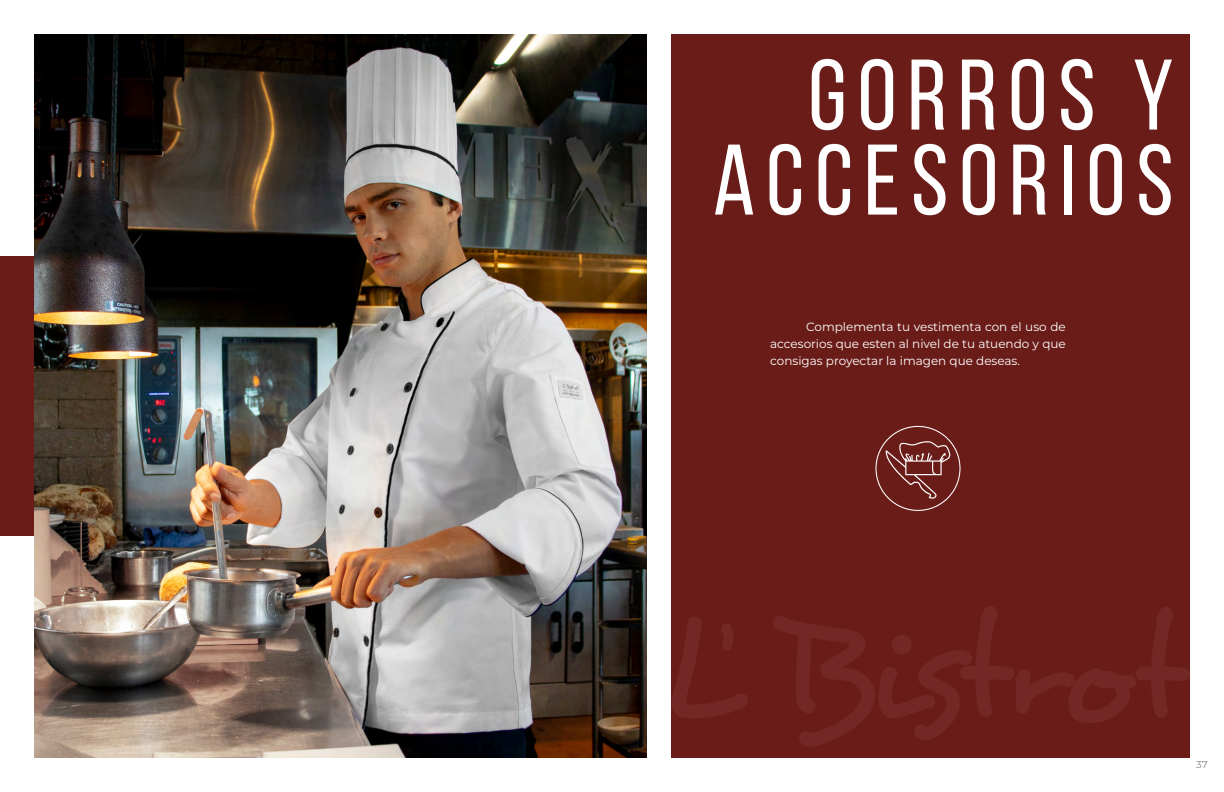
<style>
.page{position:relative;width:1224px;height:792px;background:#fff}
.page>*{position:absolute;margin:0;border:0;box-sizing:border-box;transform-origin:0 0}
.t1{font:100px/85px "Bebas Neue";letter-spacing:.11em;color:#fff;text-align:right}
.t2{font:12px/17px "Montserrat";color:#fff;text-align:justify}
.t3{font:10px "Montserrat";color:#878787}
</style>
<div class="page">
<div style="left:0;top:256px;width:73px;height:280px;background:#6a1c18"></div>
<img style="left:34px;top:34px;width:612px;height:724px">
<div style="left:672px;top:34px;width:518px;height:724px;background:#6a1c18"></div>
<svg style="left:672px;top:606px;width:518px;height:140px"></svg>
<svg style="left:875px;top:426px;width:86px;height:85px"></svg>
<h1 class="t1" style="left:713px;top:52px;width:462px">GORROS Y<br>ACCESORIOS</h1>
<p class="t2" style="left:770px;top:318px;width:297px;text-indent:36px">Complementa tu vestimenta con el uso de accesorios que esten al nivel de tu atuendo y que consigas proyectar la imagen que deseas.</p>
<p class="t3" style="left:1196px;top:758px;width:13px">37</p>
</div>
